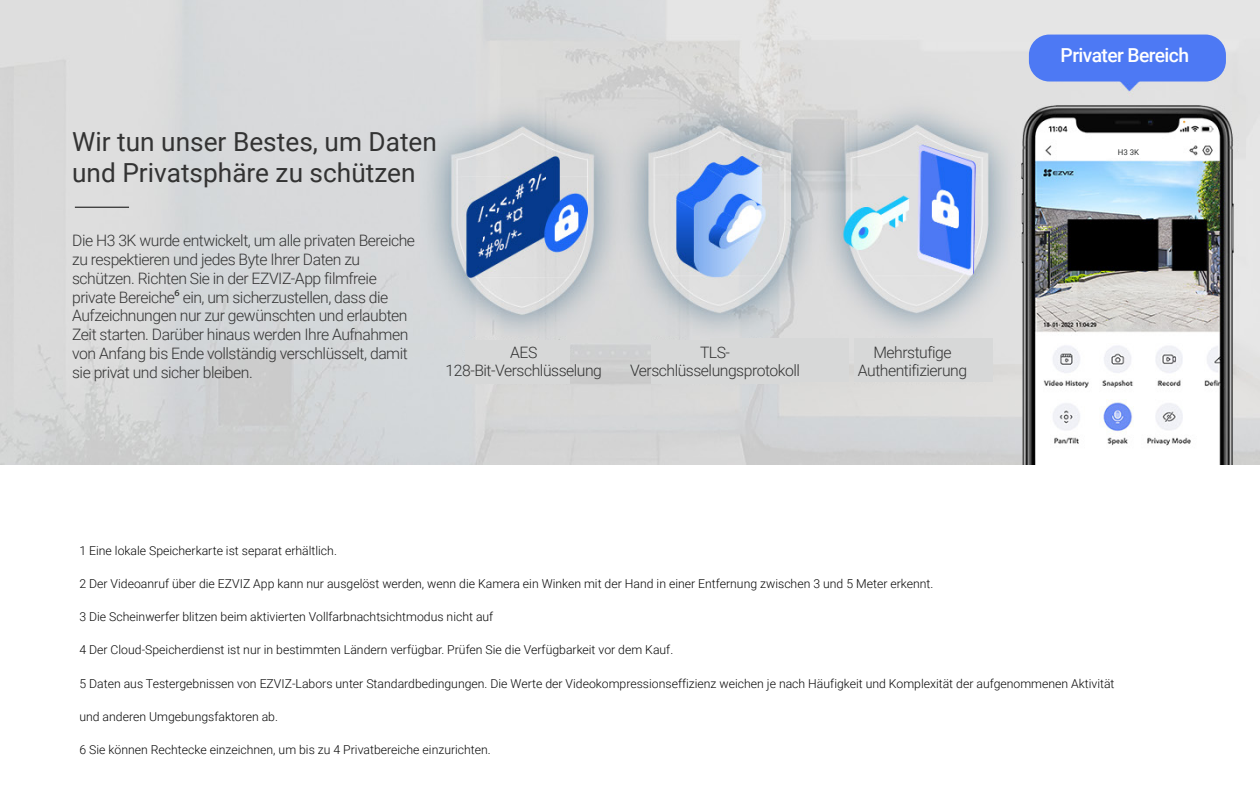
<style>
.page{position:relative;width:1260px;height:788px;background:#fff}
.page>*{position:absolute;margin:0;border:0;box-sizing:border-box;transform-origin:0 0}
.t1{font:26.25px "Roboto";color:#333}
.t2{font:500 19.25px "Roboto";letter-spacing:-.03em;color:#fff}
.t3{font:300 15.75px/18.9px "Roboto";letter-spacing:-.03em;color:#333;text-align:center}
.t4{font:300 12.25px "Roboto";color:#070707}
.t5{font:7.88px "Roboto";color:#313333}
.s1{font-family:"Myriad Pro";font-weight:400}
</style>
<div class="page">
<img style="left:0;top:0;width:1260px;height:465px">
<div style="left:1100px;top:146px;width:56px;height:12px;background:#fff"></div>
<hr style="left:75px;top:207px;width:54px;height:1px;background:#050505">
<div style="left:465px;top:340px;width:104px;height:44px;background:#d7d8d8"></div>
<div style="left:652px;top:340px;width:138px;height:44px;background:#d7d8d8"></div>
<div style="left:711px;top:338px;width:138px;height:44px;background:#d7d8d8"></div>
<div style="left:854px;top:338px;width:138px;height:44px;background:#d7d8d8"></div>
<div style="left:1029px;top:35px;width:197px;height:46px;background:#4d79f4;border-radius:20px"></div>
<h1 class="t1" style="left:72px;top:123px;width:366px">Wir tun unser Bestes, um Daten</h1>
<h1 class="t1" style="left:72px;top:155px;width:345px">und Privatsphäre zu schützen</h1>
<p class="t3" style="left:72px;top:230px;width:344px;text-align:left">Die H3 3K wurde entwickelt, um alle privaten Bereiche zu respektieren und jedes Byte Ihrer Daten zu schützen. Richten Sie in der EZVIZ-App filmfreie private Bereiche<span class="s1">6</span> ein, um sicherzustellen, dass die Aufzeichnungen nur zur gewünschten und erlaubten Zeit starten. Darüber hinaus werden Ihre Aufnahmen von Anfang bis Ende vollständig verschlüsselt, damit sie privat und sicher bleiben.</p>
<p class="t3" style="left:446px;top:342px;width:158px">AES<br>128-Bit-Verschlüsselung</p>
<p class="t3" style="left:630px;top:342px;width:171px">TLS-<br>Verschlüsselungsprotokoll</p>
<p class="t3" style="left:858px;top:342px;width:111px">Mehrstufige<br>Authentifizierung</p>
<h2 class="t2" style="left:1061px;top:41px;width:130px">Privater Bereich</h2>
<p class="t5" style="left:1118px;top:147px;width:23px">H3 3K</p>
<p class="t4" style="left:79px;top:541px;width:259px">1 Eine lokale Speicherkarte ist separat erhältlich.</p>
<p class="t4" style="left:79px;top:575px;width:856px">2 Der Videoanruf über die EZVIZ App kann nur ausgelöst werden, wenn die Kamera ein Winken mit der Hand in einer Entfernung zwischen 3 und 5 Meter erkennt.</p>
<p class="t4" style="left:79px;top:608px;width:415px">3 Die Scheinwerfer blitzen beim aktivierten Vollfarbnachtsichtmodus nicht auf</p>
<p class="t4" style="left:79px;top:641px;width:595px">4 Der Cloud-Speicherdienst ist nur in bestimmten Ländern verfügbar. Prüfen Sie die Verfügbarkeit vor dem Kauf.</p>
<p class="t4" style="left:79px;top:674px;width:1037px">5 Daten aus Testergebnissen von EZVIZ-Labors unter Standardbedingungen. Die Werte der Videokompressionseffizienz weichen je nach Häufigkeit und Komplexität der aufgenommenen Aktivität</p>
<p class="t4" style="left:79px;top:708px;width:200px">und anderen Umgebungsfaktoren ab.</p>
<p class="t4" style="left:79px;top:741px;width:413px">6 Sie können Rechtecke einzeichnen, um bis zu 4 Privatbereiche einzurichten.</p>
</div>
